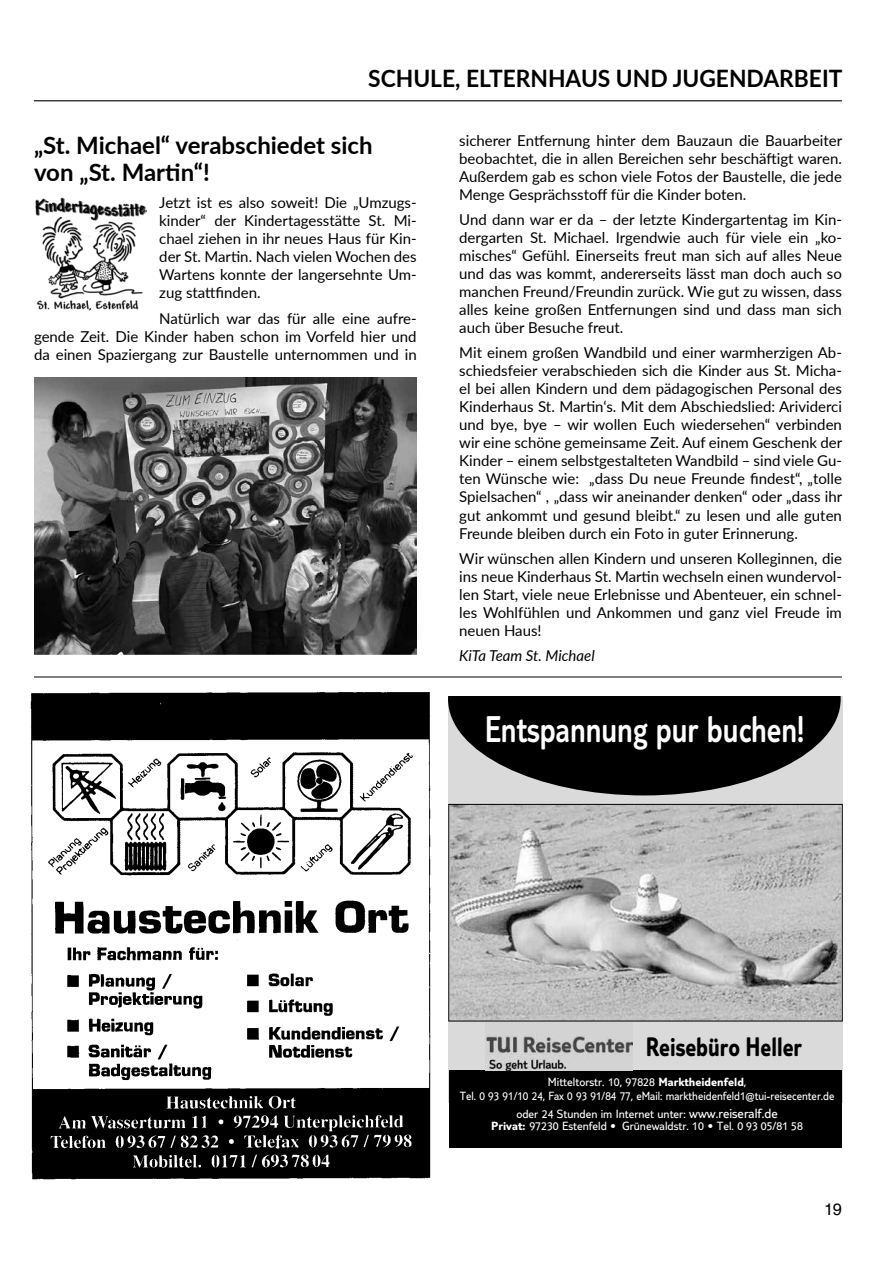
<style>
.page{position:relative;width:893px;height:1263px;background:#fff}
.page>*{position:absolute;margin:0;border:0;box-sizing:border-box;transform-origin:0 0}
.t1{font:300 38.7px "TUI Type";color:#fff;scale:.8 1}
.t2{font:700 27.75px "TUI Type";color:#000;scale:.8 1}
.t3{font:700 24px/27px "Lato";color:#000}
.t4{font:700 24px "Lato";color:#000;scale:.95 1}
.t5{font:16.5px "Helvetica LT Std";color:#000}
.t6{font:15px/18px "Lato";color:#000;text-align:justify}
.t7{font:italic 15px "Lato";color:#000}
.t8{font:12.3px/14.1px "TUI Type";color:#fff;text-align:center}
.s1{font-weight:700}
.s2{font-size:13.95px}
</style>
<div class="page">
<hr style="left:34px;top:100px;width:808px;height:1px;background:#000">
<img style="left:34px;top:378px;width:383px;height:276px">
<img style="left:35px;top:197px;width:112px;height:114px">
<img style="left:30px;top:692px;width:401px;height:487px">
<div style="left:449px;top:696px;width:394px;height:407px;background:#dadada"></div>
<div style="left:450px;top:1070px;width:392px;height:78px;background:#000"></div>
<svg style="left:448px;top:696px;width:393px;height:99px"></svg>
<img style="left:450px;top:806px;width:391px;height:213px">
<div style="left:448px;top:804px;width:395px;height:217px;border:1px solid #000"></div>
<img style="left:485px;top:1033px;width:148px;height:37px">
<hr style="left:34px;top:677px;width:808px;height:1px;background:#000">
<h3 class="t4" style="left:368px;top:61px;width:501px">SCHULE, ELTERNHAUS UND JUGENDARBEIT</h3>
<h3 class="t3" style="left:34px;top:131px;width:340px">„St. Michael“ verabschiedet sich von „St. Martin“!</h3>
<p class="t6" style="left:159px;top:193px;width:259px">Jetzt ist es also soweit! Die „Umzugs&shy;kinder“ der Kindertagesstätte St. Mi&shy;chael ziehen in ihr neues Haus für Kin&shy;der St. Martin. Nach vielen Wochen des Wartens konnte der langersehnte Um&shy;zug stattfinden.</p>
<p class="t6" style="left:34px;top:309px;width:384px;text-indent:125px">Natürlich war das für alle eine aufre&shy;gende Zeit. Die Kinder haben schon im Vorfeld hier und da einen Spaziergang zur Baustelle unternommen und in</p>
<p class="t6" style="left:459px;top:130px;width:384px">sicherer Entfernung hinter dem Bauzaun die Bauarbeiter beobachtet, die in allen Bereichen sehr beschäftigt waren.<br>Außerdem gab es schon viele Fotos der Baustelle, die jede Menge Gesprächsstoff für die Kinder boten.</p>
<p class="t6" style="left:459px;top:210px;width:384px">Und dann war er da – der letzte Kindergartentag im Kin&shy;dergarten St. Michael. Irgendwie auch für viele ein „ko&shy;misches“ Gefühl. Einerseits freut man sich auf alles Neue und das was kommt, andererseits lässt man doch auch so manchen Freund/Freundin zurück. Wie gut zu wissen, dass alles keine großen Entfernungen sind und dass man sich auch über Besuche freut.</p>
<p class="t6" style="left:459px;top:343px;width:384px">Mit einem großen Wandbild und einer warmherzigen Ab&shy;schiedsfeier verabschieden sich die Kinder aus St. Micha&shy;el bei allen Kindern und dem pädagogischen Personal des Kinderhaus St. Martin‘s. Mit dem Abschiedslied: Arividerci und bye, bye – wir wollen Euch wiedersehen“ verbinden wir eine schöne gemeinsame Zeit. Auf einem Geschenk der Kinder – einem selbstgestalteten Wandbild – sind viele Gu&shy;ten Wünsche wie: „dass Du neue Freunde findest“, „tolle Spielsachen“ , „dass wir aneinander denken“ oder „dass ihr gut ankommt und gesund bleibt.“ zu lesen und alle guten Freunde bleiben durch ein Foto in guter Erinnerung.</p>
<p class="t6" style="left:459px;top:549px;width:384px">Wir wünschen allen Kindern und unseren Kolleginnen, die ins neue Kinderhaus St. Martin wechseln einen wundervol&shy;len Start, viele neue Erlebnisse und Abenteuer, ein schnel&shy;les Wohlfühlen und Ankommen und ganz viel Freude im neuen Haus!</p>
<p class="t7" style="left:459px;top:645px;width:137px">KiTa Team St. Michael</p>
<h1 class="t1" style="left:485px;top:707px;width:401px">Entspannung pur buchen!</h1>
<h2 class="t2" style="left:646px;top:1030px;width:197px">Reisebüro Heller</h2>
<p class="t8" style="left:460px;top:1074px;width:376px">Mitteltorstr. 10, 97828 <span class="s1">Marktheidenfeld</span>,<br>Tel. 0 93 91/10 24, Fax 0 93 91/84 77, eMail: marktheidenfeld1@tui-reisecenter.de</p>
<p class="t8" style="left:491px;top:1107px;width:313px;line-height:12.5px">oder 24 Stunden im Internet unter: <span class="s2">www.reiseralf.de<br></span><span class="s1">Privat:</span> 97230 Estenfeld • Grünewaldstr. 10 • Tel. 0 93 05/81 58</p>
<p class="t5" style="left:824px;top:1200px;width:19px">19</p>
</div>
